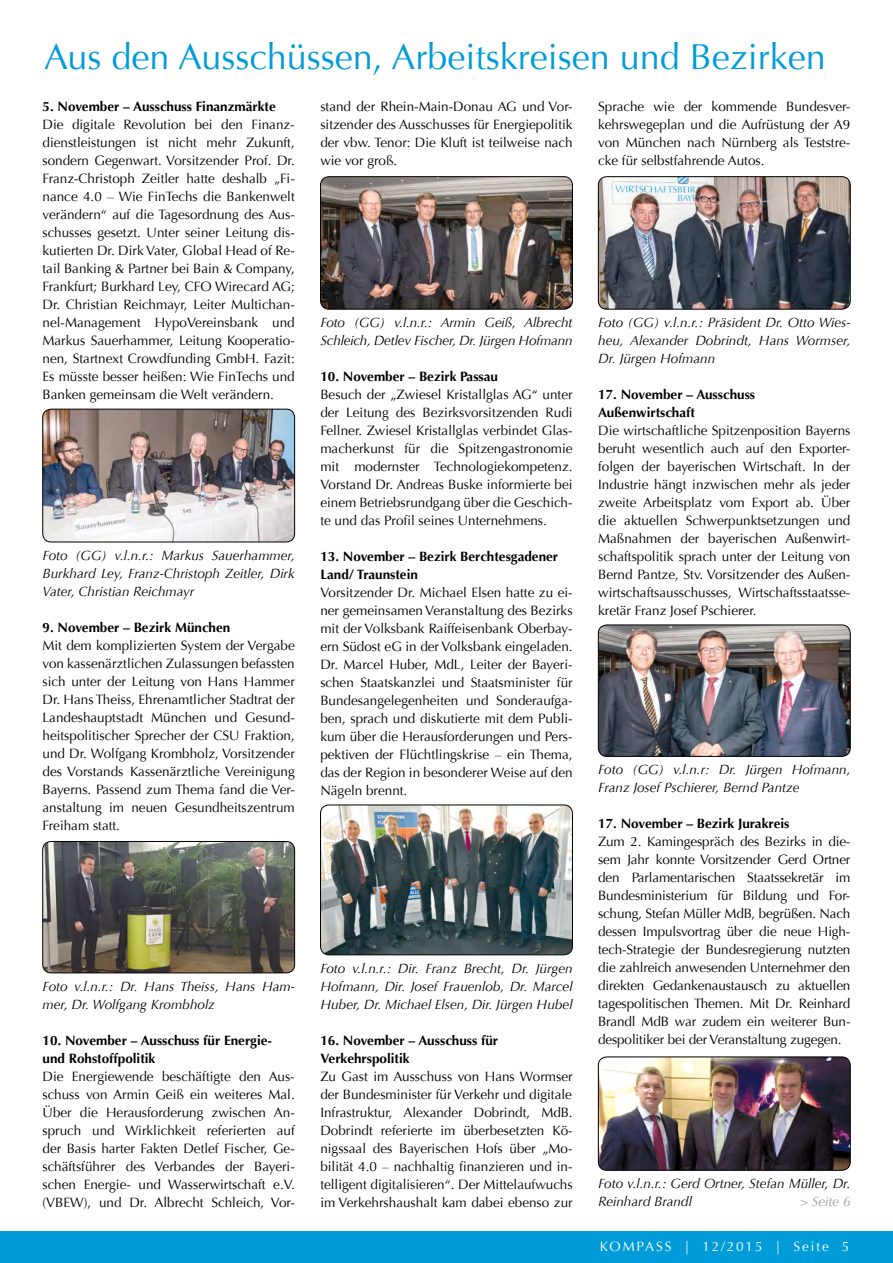
<style>
.page{position:relative;width:893px;height:1263px;background:#fff}
.page>*{position:absolute;margin:0;border:0;box-sizing:border-box;transform-origin:0 0}
.t1{font:36px "Optima";color:#009cda}
.t2{font:13.5px/18px "Optima";color:#000;text-align:justify}
.t3{font:italic 13.5px/18px "Optima";color:#000}
.t4{font:700 13.5px/18px "Optima";color:#000}
.t5{font:13.5px "Optima";letter-spacing:.14em;color:#fff}
.t6{font:italic 13.5px "Optima";color:#9c9e9f}
</style>
<div class="page">
<div style="left:0;top:1232px;width:893px;height:31px;background:#009cda"></div>
<img style="left:43px;top:409px;width:252px;height:133px">
<div style="left:43px;top:409px;width:252px;height:133px;border:1px solid #000;border-radius:9px"></div>
<img style="left:43px;top:841px;width:252px;height:132px">
<div style="left:43px;top:841px;width:252px;height:132px;border:1px solid #000;border-radius:9px"></div>
<img style="left:320px;top:177px;width:252px;height:132px">
<div style="left:320px;top:176px;width:253px;height:133px;border:1px solid #000;border-radius:9px"></div>
<img style="left:320px;top:805px;width:252px;height:150px">
<div style="left:320px;top:805px;width:253px;height:150px;border:1px solid #000;border-radius:9px"></div>
<img style="left:598px;top:625px;width:252px;height:131px">
<div style="left:598px;top:625px;width:252px;height:131px;border:1px solid #000;border-radius:9px"></div>
<img style="left:598px;top:1057px;width:252px;height:113px">
<div style="left:598px;top:1057px;width:252px;height:113px;border:1px solid #000;border-radius:9px"></div>
<img style="left:598px;top:177px;width:252px;height:132px">
<div style="left:598px;top:176px;width:252px;height:133px;border:1px solid #000;border-radius:9px"></div>
<h1 class="t1" style="left:44px;top:36px;width:783px">Aus den Ausschüssen, Arbeitskreisen und Bezirken</h1>
<p class="t4" style="left:43px;top:98px;width:235px">5. November – Ausschuss Finanzmärkte</p>
<p class="t2" style="left:43px;top:116px;width:254px">Die digitale Revolution bei den Finanz&shy;dienstleistungen ist nicht mehr Zukunft, sondern Gegenwart. Vorsitzender Prof. Dr.<br>Franz-Christoph Zeitler hatte deshalb „Fi&shy;nance 4.0 – Wie FinTechs die Bankenwelt verändern“ auf die Tagesordnung des Aus&shy;schusses gesetzt. Unter seiner Leitung dis&shy;kutierten Dr. Dirk Vater, Global Head of Re&shy;tail Banking &amp; Partner bei Bain &amp; Company, Frankfurt; Burkhard Ley, CFO Wirecard AG; Dr. Christian Reichmayr, Leiter Multichan&shy;nel-Management HypoVereinsbank und Markus Sauerhammer, Leitung Kooperatio&shy;nen, Startnext Crowdfunding GmbH. Fazit:<br>Es müsste besser heißen: Wie FinTechs und Banken gemeinsam die Welt verändern.</p>
<p class="t3" style="left:43px;top:547px;width:254px;text-align:justify">Foto (GG) v.l.n.r.: Markus Sauerhammer, Burkhard Ley, Franz-Christoph Zeitler, Dirk Vater, Christian Reichmayr</p>
<p class="t4" style="left:43px;top:619px;width:189px">9. November – Bezirk München</p>
<p class="t2" style="left:43px;top:637px;width:254px">Mit dem komplizierten System der Vergabe von kassenärztlichen Zulassungen befassten sich unter der Leitung von Hans Hammer Dr. Hans Theiss, Ehrenamtlicher Stadtrat der Landeshauptstadt München und Gesund&shy;heitspolitischer Sprecher der CSU Fraktion, und Dr. Wolfgang Krombholz, Vorsitzender des Vorstands Kassenärztliche Vereinigung Bayerns. Passend zum Thema fand die Ver&shy;anstaltung im neuen Gesundheitszentrum Freiham statt.</p>
<p class="t3" style="left:43px;top:977px;width:254px">Foto v.l.n.r.: Dr. Hans Theiss, Hans Ham&shy;mer, Dr. Wolfgang Krombholz</p>
<p class="t4" style="left:43px;top:1031px;width:231px">10. November – Ausschuss für Energie&shy;und Rohstoffpolitik</p>
<p class="t2" style="left:43px;top:1067px;width:254px">Die Energiewende beschäftigte den Aus&shy;schuss von Armin Geiß ein weiteres Mal.<br>Über die Herausforderung zwischen An&shy;spruch und Wirklichkeit referierten auf der Basis harter Fakten Detlef Fischer, Ge&shy;schäftsführer des Verbandes der Bayeri&shy;schen Energie- und Wasserwirtschaft e.V. (VBEW), und Dr. Albrecht Schleich, Vor-</p>
<p class="t2" style="left:320px;top:98px;width:254px">stand der Rhein-Main-Donau AG und Vor&shy;sitzender des Ausschusses für Energiepolitik der vbw. Tenor: Die Kluft ist teilweise nach wie vor groß.</p>
<p class="t2" style="left:598px;top:98px;width:254px">Sprache wie der kommende Bundesver&shy;kehrswegeplan und die Aufrüstung der A9 von München nach Nürnberg als Teststre&shy;cke für selbstfahrende Autos.</p>
<p class="t3" style="left:320px;top:314px;width:254px">Foto (GG) v.l.n.r.: Armin Geiß, Albrecht<br>Schleich, Detlev Fischer, Dr. Jürgen Hofmann</p>
<p class="t4" style="left:320px;top:368px;width:179px">10. November – Bezirk Passau</p>
<p class="t2" style="left:320px;top:386px;width:254px">Besuch der „Zwiesel Kristallglas AG“ unter der Leitung des Bezirksvorsitzenden Rudi Fellner. Zwiesel Kristallglas verbindet Glas&shy;macherkunst für die Spitzengastronomie mit modernster Technologiekompetenz.<br>Vorstand Dr. Andreas Buske informierte bei einem Betriebsrundgang über die Geschich&shy;te und das Profil seines Unternehmens.</p>
<p class="t4" style="left:320px;top:548px;width:239px">13. November – Bezirk Berchtesgadener<br>Land/ Traunstein</p>
<p class="t2" style="left:320px;top:584px;width:254px">Vorsitzender Dr. Michael Elsen hatte zu ei&shy;ner gemeinsamen Veranstaltung des Bezirks mit der Volksbank Raiffeisenbank Oberbay&shy;ern Südost eG in der Volksbank eingeladen.<br>Dr. Marcel Huber, MdL, Leiter der Bayeri&shy;schen Staatskanzlei und Staatsminister für Bundesangelegenheiten und Sonderaufga&shy;ben, sprach und diskutierte mit dem Publi&shy;kum über die Herausforderungen und Pers&shy;pektiven der Flüchtlingskrise – ein Thema, das der Region in besonderer Weise auf den Nägeln brennt.</p>
<p class="t3" style="left:320px;top:959px;width:254px;text-align:justify">Foto v.l.n.r.: Dir. Franz Brecht, Dr. Jürgen Hofmann, Dir. Josef Frauenlob, Dr. Marcel Huber, Dr. Michael Elsen, Dir. Jürgen Hubel</p>
<p class="t4" style="left:320px;top:1031px;width:179px">16. November – Ausschuss für<br>Verkehrspolitik</p>
<p class="t2" style="left:320px;top:1067px;width:254px">Zu Gast im Ausschuss von Hans Wormser der Bundesminister für Verkehr und digitale Infrastruktur, Alexander Dobrindt, MdB.<br>Dobrindt referierte im überbesetzten Kö&shy;nigssaal des Bayerischen Hofs über „Mo&shy;bilität 4.0 – nachhaltig finanzieren und in&shy;telligent digitalisieren“. Der Mittelaufwuchs im Verkehrshaushalt kam dabei ebenso zur</p>
<p class="t3" style="left:598px;top:314px;width:254px;text-align:justify">Foto (GG) v.l.n.r.: Präsident Dr. Otto Wies&shy;heu, Alexander Dobrindt, Hans Wormser, Dr. Jürgen Hofmann</p>
<p class="t4" style="left:598px;top:386px;width:159px">17. November – Ausschuss<br>Außenwirtschaft</p>
<p class="t2" style="left:598px;top:422px;width:254px">Die wirtschaftliche Spitzenposition Bayerns beruht wesentlich auch auf den Exporter&shy;folgen der bayerischen Wirtschaft. In der Industrie hängt inzwischen mehr als jeder zweite Arbeitsplatz vom Export ab. Über die aktuellen Schwerpunktsetzungen und Maßnahmen der bayerischen Außenwirt&shy;schaftspolitik sprach unter der Leitung von Bernd Pantze, Stv. Vorsitzender des Außen&shy;wirtschaftsausschusses, Wirtschaftsstaatsse&shy;kretär Franz Josef Pschierer.</p>
<p class="t3" style="left:598px;top:761px;width:254px">Foto (GG) v.l.n.r: Dr. Jürgen Hofmann,<br>Franz Josef Pschierer, Bernd Pantze</p>
<p class="t4" style="left:598px;top:815px;width:193px">17. November – Bezirk Jurakreis</p>
<p class="t2" style="left:598px;top:833px;width:254px">Zum 2. Kamingespräch des Bezirks in die&shy;sem Jahr konnte Vorsitzender Gerd Ortner den Parlamentarischen Staatssekretär im Bundesministerium für Bildung und For&shy;schung, Stefan Müller MdB, begrüßen. Nach dessen Impulsvortrag über die neue High&shy;tech-Strategie der Bundesregierung nutzten die zahlreich anwesenden Unternehmer den direkten Gedankenaustausch zu aktuellen tagespolitischen Themen. Mit Dr. Reinhard Brandl MdB war zudem ein weiterer Bun&shy;despolitiker bei der Veranstaltung zugegen.</p>
<p class="t3" style="left:598px;top:1174px;width:254px">Foto v.l.n.r.: Gerd Ortner, Stefan Müller, Dr.<br>Reinhard Brandl</p>
<p class="t6" style="left:800px;top:1193px;width:52px">&gt; Seite 6</p>
<p class="t5" style="left:600px;top:1239px;width:251px">KOMPASS | 12/2015 | Seite 5</p>
</div>
